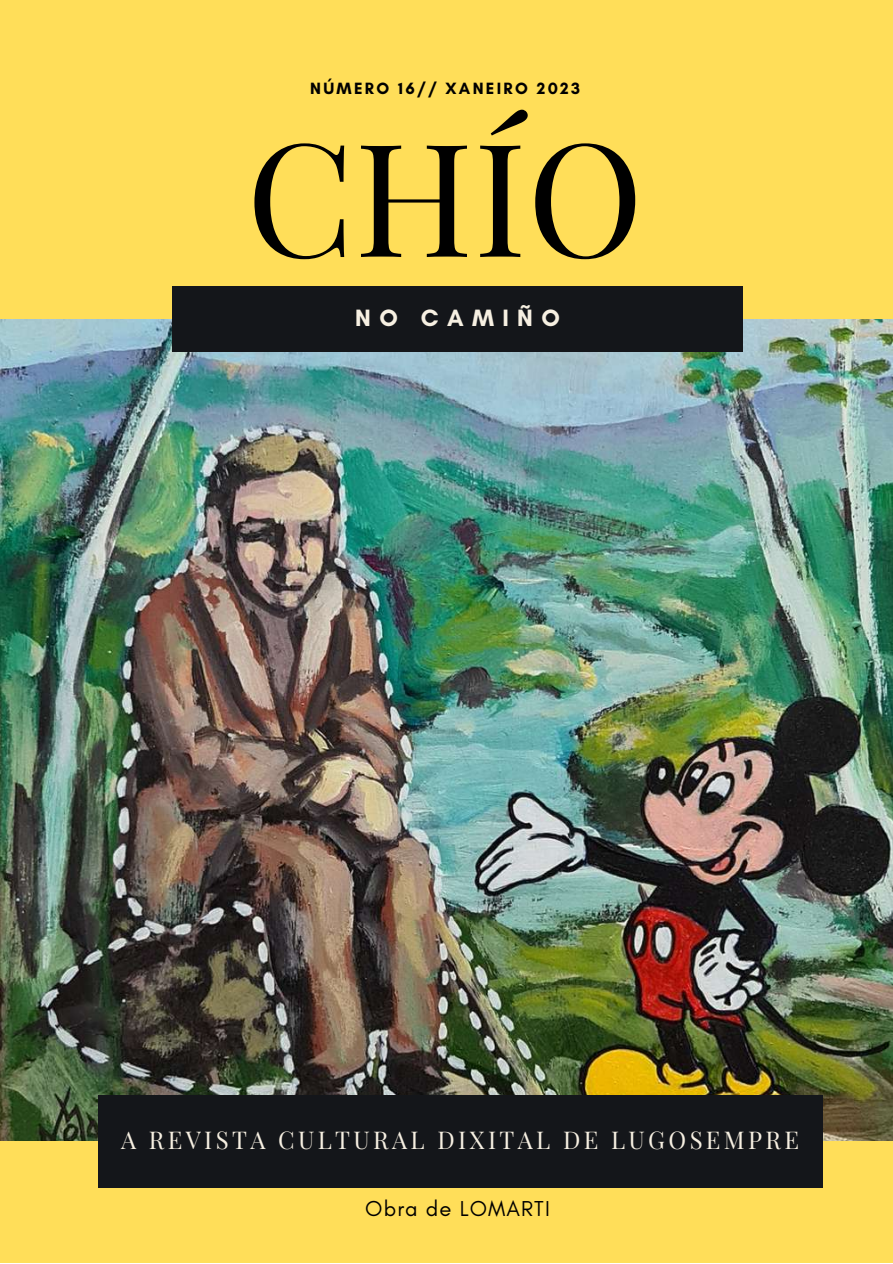
<style>
.page{position:relative;width:893px;height:1264px;background:#fff}
.page>*{position:absolute;margin:0;border:0;box-sizing:border-box;transform-origin:0 0}
.t1{font:157.35px "Playfair Display";color:#000}
.t2{font:24px "Playfair Display";letter-spacing:.14em;color:#f7f0e2}
.t3{font:700 24px "Glacial Indifference";letter-spacing:.35em;color:#f7f0e2}
.t4{font:22.05px "Glacial Indifference";letter-spacing:.05em;color:#000}
.t5{font:700 16.65px "Glacial Indifference";letter-spacing:.14em;color:#000}
</style>
<div class="page">
<div style="left:0;top:0;width:892px;height:1262px;background:#ffde59"></div>
<img style="left:0;top:319px;width:892px;height:821px">
<div style="left:172px;top:287px;width:570px;height:64px;background:#14161a"></div>
<div style="left:98px;top:1094px;width:724px;height:93px;background:#14161a"></div>
<p class="t5" style="left:310px;top:78px;width:271px">NÚMERO 16// XANEIRO 2023</p>
<h1 class="t1" style="left:246px;top:87px;width:399px">CHÍO</h1>
<p class="t3" style="left:355px;top:303px;width:206px">NO CAMIÑO</p>
<p class="t2" style="left:121px;top:1123px;width:679px">A REVISTA CULTURAL DIXITAL DE LUGOSEMPRE</p>
<p class="t4" style="left:365px;top:1194px;width:186px">Obra de LOMARTI</p>
</div>
